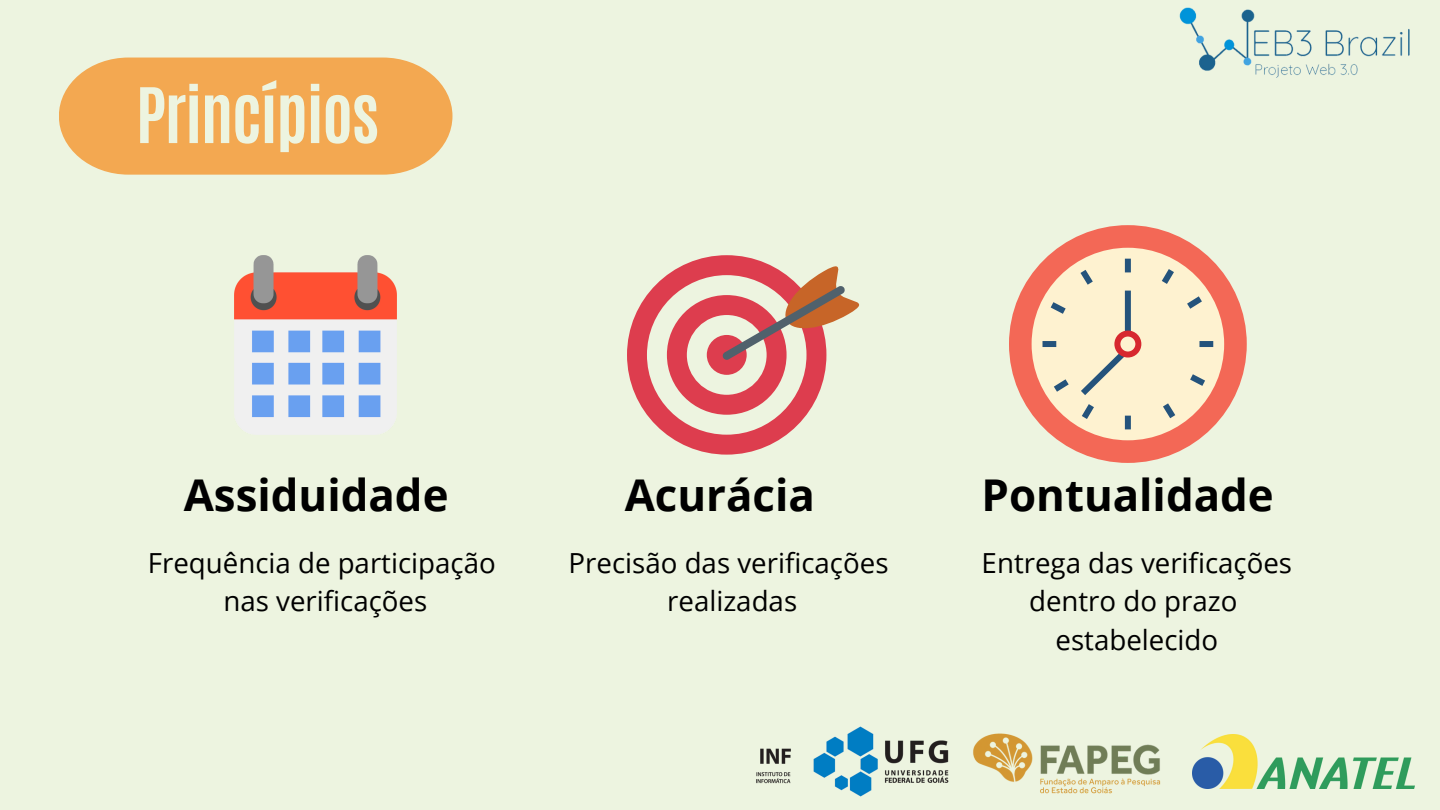
<style>
.page{position:relative;width:1440px;height:810px;background:#edf4e0}
.page>*{position:absolute;margin:0;border:0;box-sizing:border-box;transform-origin:0 0}
.t1{font:700 65px "Antonio";letter-spacing:-.02em;color:#edf4e0}
.t2{font:700 43.8px "Open Sans";color:#000}
.t3{font:27.7px "Open Sans";color:#000}
</style>
<div class="page">
<svg style="left:627px;top:255px;width:233px;height:200px"></svg>
<img style="left:234px;top:255px;width:162px;height:179px">
<img style="left:1179px;top:7px;width:231px;height:71px">
<svg style="left:59px;top:58px;width:393px;height:117px;background:#f2ad5b"></svg>
<div style="left:1009px;top:225px;width:238px;height:238px;background:#f36856;border-radius:50%"></div>
<div style="left:1032px;top:248px;width:192px;height:192px;background:#fef2d0;border-radius:50%"></div>
<div style="left:1125px;top:259px;width:6px;height:13px;background:#24537c"></div>
<div style="left:1125px;top:416px;width:6px;height:13px;background:#24537c"></div>
<div style="left:1199px;top:341px;width:14px;height:6px;background:#24537c"></div>
<div style="left:1043px;top:341px;width:13px;height:6px;background:#24537c"></div>
<svg style="left:1162px;top:262px;width:47px;height:47px"></svg>
<svg style="left:1190px;top:374px;width:15px;height:12px"></svg>
<svg style="left:1050px;top:302px;width:16px;height:12px"></svg>
<svg style="left:1163px;top:403px;width:18px;height:22px"></svg>
<svg style="left:1075px;top:263px;width:18px;height:22px"></svg>
<div style="left:1125px;top:291px;width:6px;height:43px;background:#24537c"></div>
<svg style="left:1047px;top:345px;width:85px;height:81px"></svg>
<div style="left:1114px;top:331px;width:27px;height:27px;border:6px solid #d7282f;border-radius:50%"></div>
<img style="left:973px;top:733px;width:188px;height:61px">
<img style="left:756px;top:726px;width:193px;height:71px">
<img style="left:1193px;top:734px;width:222px;height:54px">
<p class="t1" style="left:136px;top:69px;width:245px">Princípios</p>
<p class="t2" style="left:184px;top:464px;width:266px">Assiduidade</p>
<h2 class="t2" style="left:625px;top:464px;width:192px">Acurácia</h2>
<p class="t2" style="left:982px;top:464px;width:294px">Pontualidade</p>
<h2 class="t3" style="left:148px;top:543px;width:349px">Frequência de participação</h2>
<p class="t3" style="left:223px;top:582px;width:205px">nas verificações</p>
<h2 class="t3" style="left:569px;top:543px;width:321px">Precisão das verificações</h2>
<p class="t3" style="left:667px;top:582px;width:132px">realizadas</p>
<p class="t3" style="left:982px;top:543px;width:312px">Entrega das verificações</p>
<p class="t3" style="left:1029px;top:582px;width:210px">dentro do prazo</p>
<p class="t3" style="left:1056px;top:620px;width:164px">estabelecido</p>
</div>
